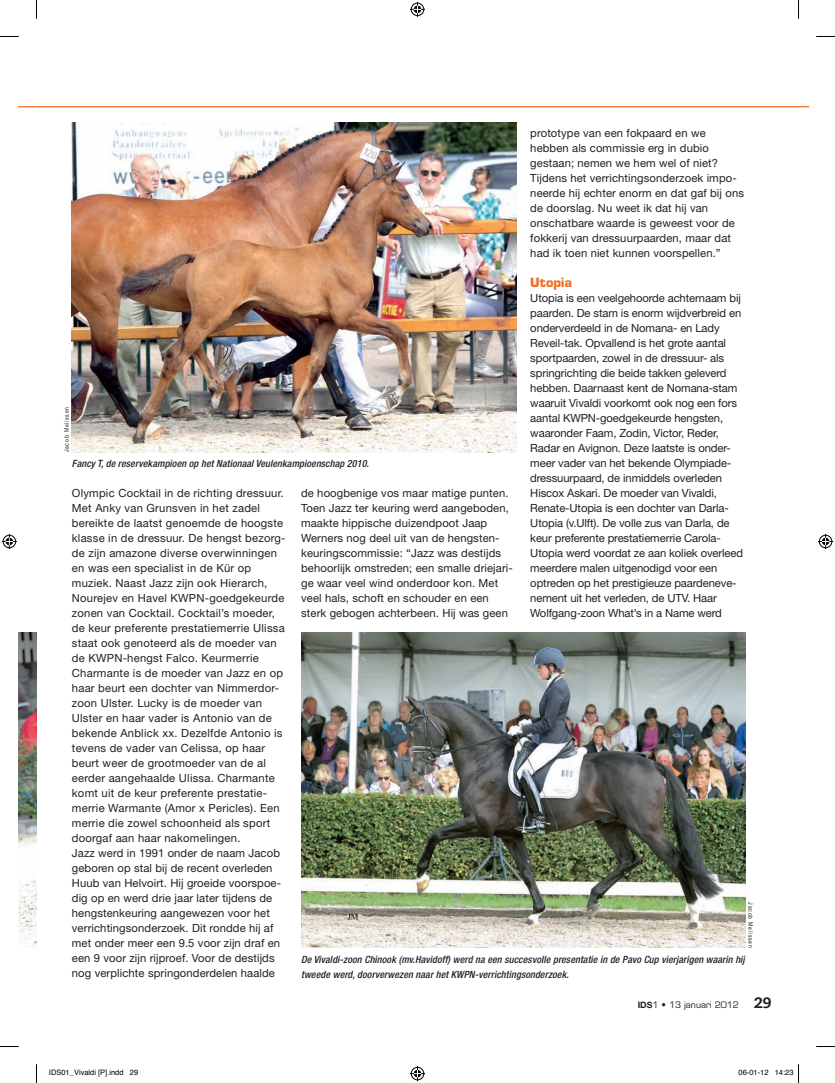
<style>
.page{position:relative;width:835px;height:1083px;background:#fff}
.page>*{position:absolute;margin:0;border:0;box-sizing:border-box;transform-origin:0 0}
.t1{font:700 12.5px "Eurostile LT Std";color:#f36e21}
.t2{font:11.25px/15px "Helvetica Neue LT Std";letter-spacing:.01em;color:#231f20}
.t3{font:11.25px/15px "Helvetica Neue LT Std";letter-spacing:-.01em;color:#231f20}
.t4{font:italic 500 condensed 10px/15px "Helvetica Neue LT Std";letter-spacing:.01em;color:#231f20}
.t5{font:8.75px "Eurostile LT Std";color:#231f20}
.t6{font:7.5px "Helvetica";color:#000}
.t7{font:6.25px "Helvetica Neue LT Std";letter-spacing:.16em;color:#231f20;scale:.8 1}
.s1{font-family:"Helvetica Neue LT Std";font-weight:700}
.s2{font-family:"Caecilia LT Std";font-weight:800;font-size:15px}
</style>
<div class="page">
<img style="left:19px;top:632px;width:17px;height:314px">
<img style="left:72px;top:122px;width:444px;height:330px">
<img style="left:301px;top:632px;width:444px;height:315px">
<hr style="left:37px;top:106px;width:772px;height:1px;background:#f36e21">
<svg style="left:19px;top:106px;width:17px;height:1px"></svg>
<svg style="left:0;top:36px;width:19px;height:1px"></svg>
<svg style="left:816px;top:36px;width:19px;height:1px"></svg>
<svg style="left:0;top:1046px;width:19px;height:1px"></svg>
<svg style="left:816px;top:1046px;width:19px;height:1px"></svg>
<svg style="left:36px;top:0;width:1px;height:19px"></svg>
<svg style="left:36px;top:1064px;width:1px;height:19px"></svg>
<svg style="left:798px;top:0;width:1px;height:19px"></svg>
<svg style="left:410px;top:2px;width:15px;height:15px"></svg>
<svg style="left:410px;top:1066px;width:15px;height:15px"></svg>
<svg style="left:2px;top:534px;width:15px;height:15px"></svg>
<svg style="left:818px;top:534px;width:15px;height:15px"></svg>
<svg style="left:798px;top:1064px;width:1px;height:19px"></svg>
<p class="t2" style="left:530px;top:126px;width:215px">prototype van een fokpaard en we hebben als commissie erg in dubio gestaan; nemen we hem wel of niet?<br>Tijdens het verrichtingsonderzoek impo&shy;neerde hij echter enorm en dat gaf bij ons de doorslag. Nu weet ik dat hij van onschatbare waarde is geweest voor de fokkerij van dressuurpaarden, maar dat had ik toen niet kunnen voorspellen.”</p>
<p class="t1" style="left:530px;top:275px;width:43px">Utopia</p>
<p class="t3" style="left:530px;top:291px;width:214px">Utopia is een veelgehoorde achternaam bij paarden. De stam is enorm wijdverbreid en onderverdeeld in de Nomana- en Lady Reveil-tak. Opvallend is het grote aantal sportpaarden, zowel in de dressuur- als springrichting die beide takken geleverd hebben. Daarnaast kent de Nomana-stam waaruit Vivaldi voorkomt ook nog een fors aantal KWPN-goedgekeurde hengsten, waaronder Faam, Zodin, Victor, Reder, Radar en Avignon. Deze laatste is onder&shy;meer vader van het bekende Olympiade&shy;dressuurpaard, de inmiddels overleden Hiscox Askari. De moeder van Vivaldi, Renate-Utopia is een dochter van Darla-Utopia (v.Ulft). De volle zus van Darla, de keur preferente prestatiemerrie Carola-Utopia werd voordat ze aan koliek overleed meerdere malen uitgenodigd voor een optreden op het prestigieuze paardeneve&shy;nement uit het verleden, de UTV. Haar Wolfgang-zoon What’s in a Name werd</p>
<p class="t7" style="left:63px;top:452px;width:58px;rotate:-90deg">Jacob Melissen</p>
<p class="t4" style="left:72px;top:456px;width:299px">Fancy T, de reservekampioen op het Nationaal Veulenkampioenschap 2010.</p>
<p class="t2" style="left:72px;top:486px;width:215px">Olympic Cocktail in de richting dressuur.<br>Met Anky van Grunsven in het zadel bereikte de laatst genoemde de hoogste klasse in de dressuur. De hengst bezorg&shy;de zijn amazone diverse overwinningen en was een specialist in de Kür op muziek. Naast Jazz zijn ook Hierarch, Nourejev en Havel KWPN-goedgekeurde zonen van Cocktail. Cocktail’s moeder, de keur preferente prestatiemerrie Ulissa staat ook genoteerd als de moeder van de KWPN-hengst Falco. Keurmerrie Charmante is de moeder van Jazz en op haar beurt een dochter van Nimmerdor&shy;zoon Ulster. Lucky is de moeder van Ulster en haar vader is Antonio van de bekende Anblick xx. Dezelfde Antonio is tevens de vader van Celissa, op haar beurt weer de grootmoeder van de al eerder aangehaalde Ulissa. Charmante komt uit de keur preferente prestatie&shy;merrie Warmante (Amor x Pericles). Een merrie die zowel schoonheid als sport doorgaf aan haar nakomelingen.<br>Jazz werd in 1991 onder de naam Jacob geboren op stal bij de recent overleden Huub van Helvoirt. Hij groeide voorspoe&shy;dig op en werd drie jaar later tijdens de hengstenkeuring aangewezen voor het verrichtingsonderzoek. Dit rondde hij af met onder meer een 9.5 voor zijn draf en een 9 voor zijn rijproef. Voor de destijds nog verplichte springonderdelen haalde</p>
<p class="t2" style="left:301px;top:486px;width:213px">de hoogbenige vos maar matige punten.<br>Toen Jazz ter keuring werd aangeboden, maakte hippische duizendpoot Jaap Werners nog deel uit van de hengsten&shy;keuringscommissie: “Jazz was destijds behoorlijk omstreden; een smalle driejari&shy;ge waar veel wind onderdoor kon. Met veel hals, schoft en schouder en een sterk gebogen achterbeen. Hij was geen</p>
<p class="t7" style="left:754px;top:902px;width:58px;rotate:90deg">Jacob Melissen</p>
<p class="t4" style="left:301px;top:951px;width:445px">De Vivaldi-zoon Chinook (mv.Havidoff) werd na een succesvolle presentatie in de Pavo Cup vierjarigen waarin hij tweede werd, doorverwezen naar het KWPN-verrichtingsonderzoek.</p>
<p class="t5" style="left:637px;top:999px;width:136px"><span class="s1">IDS</span>1 • 13 januari 2012 <span class="s2">29</span></p>
<p class="t6" style="left:49px;top:1067px;width:91px">IDS01_Vivaldi [P].indd 29</p>
<p class="t6" style="left:738px;top:1067px;width:57px">06-01-12 14:23</p>
</div>
